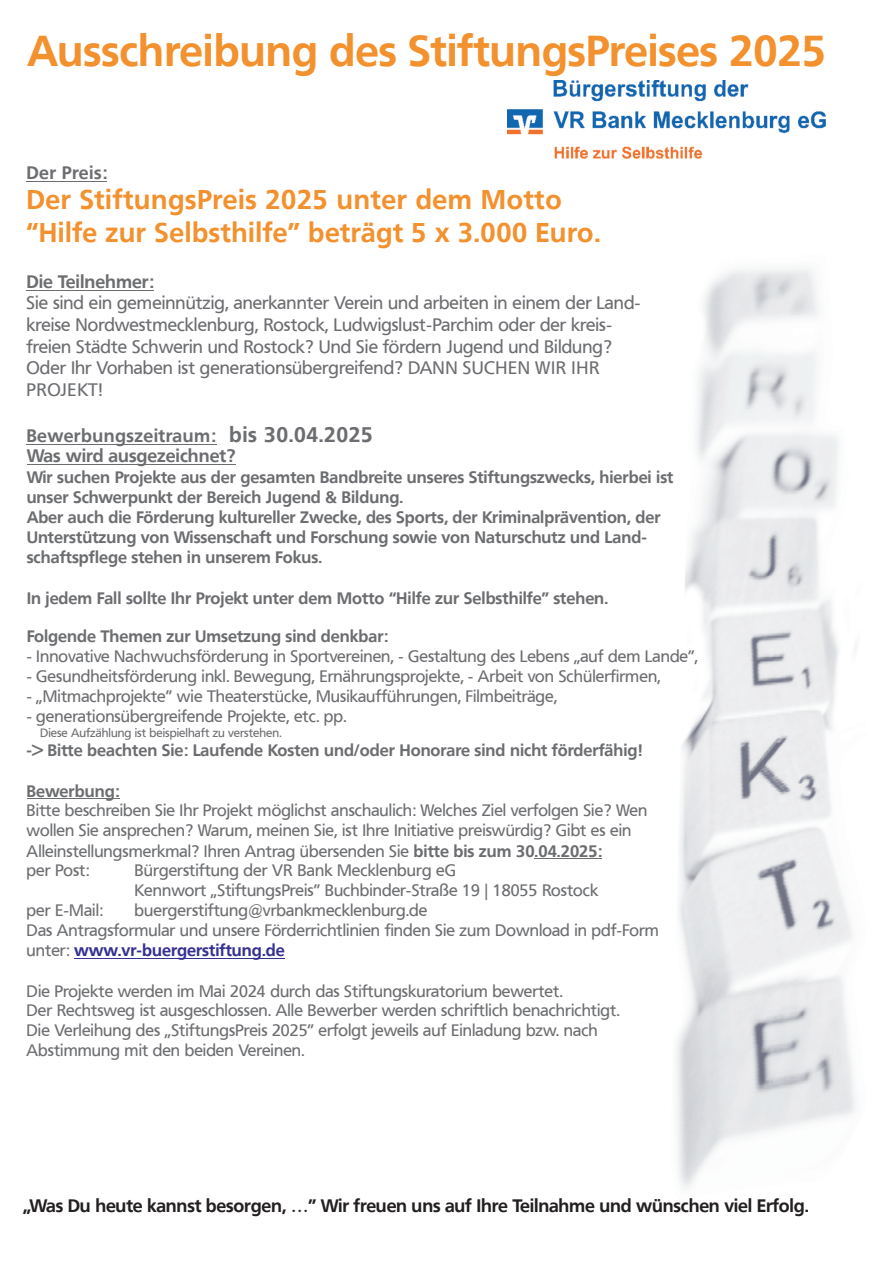
<style>
.page{position:relative;width:893px;height:1263px;background:#fff}
.page>*{position:absolute;margin:0;border:0;box-sizing:border-box;transform-origin:0 0}
.t1{font:700 43.05px "Frutiger VR";color:#f2912d}
.t2{font:700 27px/32.7px "Frutiger VR";letter-spacing:.02em;color:#f2912d}
.t3{font:18px/21.6px "Frutiger VR";color:#6c6d70}
.t4{font:700 18px "Frutiger VR";letter-spacing:-.01em;color:#231f20}
.t5{font:700 18px "Frutiger VR";letter-spacing:.025em;color:#6c6d70}
.t6{font:700 18px "Frutiger VR";color:#6c6d70}
.t7{font:16.5px/20px "Frutiger VR";color:#6c6d70}
.t8{font:700 16.5px/20.1px "Frutiger VR";color:#6c6d70}
.t9{font:12px "Frutiger VR";color:#6c6d70}
.s1{font-size:21px}
.s2{font-weight:700}
.s3{font-weight:700;color:#333092}
</style>
<div class="page">
<img style="left:676px;top:268px;width:180px;height:920px">
<hr style="left:27px;top:464px;width:209px;height:1px;background:#6c6d70">
<hr style="left:27px;top:798px;width:92px;height:1px;background:#6c6d70">
<hr style="left:535px;top:858px;width:67px;height:1px;background:#6c6d70">
<hr style="left:74px;top:958px;width:211px;height:1px;background:#333092">
<hr style="left:26px;top:181px;width:81px;height:1px;background:#6c6d70">
<hr style="left:26px;top:290px;width:128px;height:1px;background:#6c6d70">
<hr style="left:26px;top:444px;width:190px;height:1px;background:#6c6d70">
<img style="left:507px;top:81px;width:318px;height:77px">
<h1 class="t1" style="left:27px;top:33px;width:801px">Ausschreibung des StiftungsPreises 2025</h1>
<p class="t5" style="left:26px;top:165px;width:82px">Der Preis:</p>
<h2 class="t2" style="left:26px;top:185px;width:576px">Der StiftungsPreis 2025 unter dem Motto “Hilfe zur Selbsthilfe” beträgt 5 x 3.000 Euro.</h2>
<p class="t6" style="left:26px;top:274px;width:129px">Die Teilnehmer:</p>
<p class="t3" style="left:26px;top:294px;width:616px">Sie sind ein gemeinnützig, anerkannter Verein und arbeiten in einem der Land&shy;kreise Nordwestmecklenburg, Rostock, Ludwigslust-Parchim oder der kreis&shy;freien Städte Schwerin und Rostock? Und Sie fördern Jugend und Bildung?<br>Oder Ihr Vorhaben ist generationsübergreifend? DANN SUCHEN WIR IHR PROJEKT!</p>
<p class="t5" style="left:26px;top:428px;width:348px">Bewerbungszeitraum: <span class="s1">bis 30.04.2025</span></p>
<p class="t6" style="left:27px;top:448px;width:210px">Was wird ausgezeichnet?</p>
<p class="t8" style="left:27px;top:468px;width:648px">Wir suchen Projekte aus der gesamten Bandbreite unseres Stiftungszwecks, hierbei ist unser Schwerpunkt der Bereich Jugend &amp; Bildung.<br>Aber auch die Förderung kultureller Zwecke, des Sports, der Kriminalprävention, der Unterstützung von Wissenschaft und Forschung sowie von Naturschutz und Land&shy;schaftspflege stehen in unserem Fokus.</p>
<p class="t8" style="left:27px;top:589px;width:583px">In jedem Fall sollte Ihr Projekt unter dem Motto “Hilfe zur Selbsthilfe” stehen.</p>
<p class="t8" style="left:27px;top:627px;width:363px">Folgende Themen zur Umsetzung sind denkbar:</p>
<p class="t7" style="left:27px;top:647px;width:673px">- Innovative Nachwuchsförderung in Sportvereinen, - Gestaltung des Lebens „auf dem Lande”,</p>
<p class="t7" style="left:27px;top:667px;width:635px">- Gesundheitsförderung inkl. Bewegung, Ernährungsprojekte, - Arbeit von Schülerfirmen,</p>
<p class="t7" style="left:27px;top:687px;width:532px">- „Mitmachprojekte” wie Theaterstücke, Musikaufführungen, Filmbeiträge,</p>
<p class="t7" style="left:27px;top:707px;width:321px">- generationsübergreifende Projekte, etc. pp.</p>
<p class="t9" style="left:40px;top:728px;width:243px">Diese Aufzählung ist beispielhaft zu verstehen.</p>
<p class="t8" style="left:27px;top:742px;width:617px">-&gt; Bitte beachten Sie: Laufende Kosten und/oder Honorare sind nicht förderfähig!</p>
<p class="t8" style="left:27px;top:782px;width:94px">Bewerbung:</p>
<p class="t7" style="left:27px;top:802px;width:622px">Bitte beschreiben Sie Ihr Projekt möglichst anschaulich: Welches Ziel verfolgen Sie? Wen wollen Sie ansprechen? Warum, meinen Sie, ist Ihre Initiative preiswürdig? Gibt es ein Alleinstellungsmerkmal? Ihren Antrag übersenden Sie <span class="s2">bitte bis zum 30.04.2025:<br></span>per Post:</p>
<p class="t7" style="left:135px;top:862px;width:465px">Bürgerstiftung der VR Bank Mecklenburg eG<br>Kennwort „StiftungsPreis” Buchbinder-Straße 19 | 18055 Rostock</p>
<p class="t7" style="left:27px;top:902px;width:634px;text-indent:108px">buergerstiftung@vrbankmecklenburg.de<br>Das Antragsformular und unsere Förderrichtlinien finden Sie zum Download in pdf-Form unter: <span class="s3">www.vr-buergerstiftung.de</span></p>
<p class="t7" style="left:27px;top:982px;width:595px">Die Projekte werden im Mai 2024 durch das Stiftungskuratorium bewertet.<br>Der Rechtsweg ist ausgeschlossen. Alle Bewerber werden schriftlich benachrichtigt.<br>Die Verleihung des „StiftungsPreis 2025” erfolgt jeweils auf Einladung bzw. nach Abstimmung mit den beiden Vereinen.</p>
<p class="t7" style="left:27px;top:902px;width:78px">per E-Mail:</p>
<p class="t4" style="left:23px;top:1198px;width:787px">„Was Du heute kannst besorgen, …” Wir freuen uns auf Ihre Teilnahme und wünschen viel Erfolg.</p>
</div>
